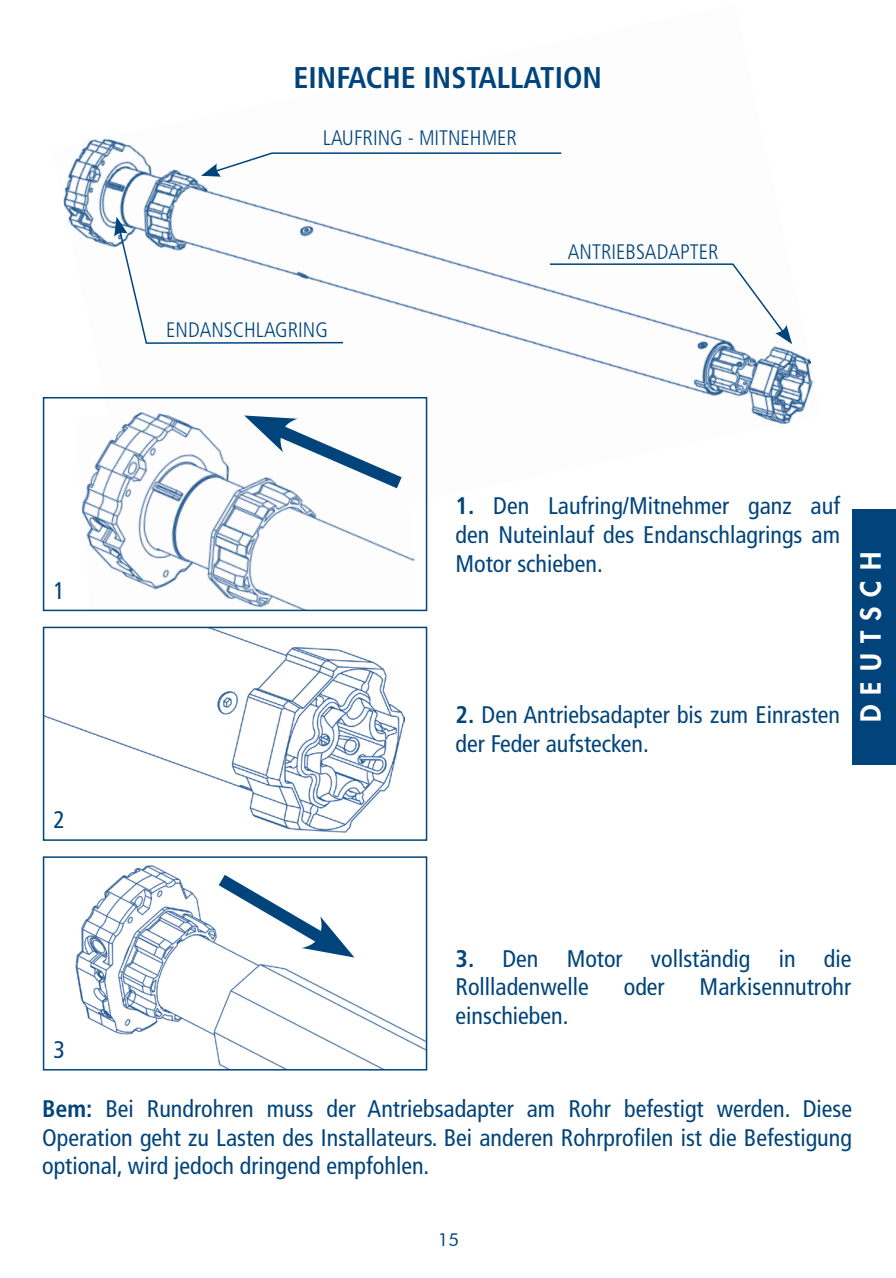
<style>
.page{position:relative;width:896px;height:1278px;background:#fff}
.page>*{position:absolute;margin:0;border:0;box-sizing:border-box;transform-origin:0 0}
.t1{font:700 condensed 30px "Frutiger LT Std";color:#00447b}
.t2{font:800 27px "Futura";letter-spacing:.375em;color:#fff}
.t3{font:condensed 24px/28.8px "Frutiger LT Std";color:#00447b;text-align:justify}
.t4{font:300 condensed 21px "Frutiger LT Std";color:#00447b}
.t5{font:18px "Futura BT";color:#00447b}
.s1{font-weight:700}
</style>
<div class="page">
<img style="left:63px;top:138px;width:752px;height:423px">
<svg style="left:201px;top:152px;width:361px;height:25px"></svg>
<svg style="left:548px;top:263px;width:244px;height:81px"></svg>
<svg style="left:114px;top:217px;width:230px;height:127px"></svg>
<img style="left:74px;top:400px;width:344px;height:208px">
<div style="left:43px;top:397px;width:384px;height:214px;border:2px solid #00447b"></div>
<img style="left:46px;top:629px;width:358px;height:204px">
<div style="left:43px;top:626px;width:384px;height:215px;border:2px solid #00447b"></div>
<img style="left:75px;top:865px;width:349px;height:202px">
<div style="left:43px;top:856px;width:384px;height:214px;border:2px solid #00447b"></div>
<svg style="left:244px;top:411px;width:171px;height:87px"></svg>
<svg style="left:205px;top:865px;width:149px;height:94px"></svg>
<div style="left:851px;top:510px;width:44px;height:255px;background:#00447b"></div>
<p class="t1" style="left:293px;top:60px;width:310px">EINFACHE INSTALLATION</p>
<p class="t4" style="left:323px;top:126px;width:195px">LAUFRING - MITNEHMER</p>
<p class="t4" style="left:166px;top:318px;width:163px">ENDANSCHLAGRING</p>
<p class="t4" style="left:567px;top:240px;width:152px">ANTRIEBSADAPTER</p>
<p class="t3" style="left:53px;top:576px;width:13px">1</p>
<p class="t3" style="left:53px;top:805px;width:13px">2</p>
<p class="t3" style="left:455px;top:492px;width:386px"><span class="s1">1.</span> Den Laufring/Mitnehmer ganz auf den Nuteinlauf des Endanschlagrings am Motor schieben.</p>
<p class="t3" style="left:455px;top:701px;width:386px"><span class="s1">2.</span> Den Antriebsadapter bis zum Einrasten der Feder aufstecken.</p>
<p class="t2" style="left:852px;top:722px;width:172px;rotate:-90deg">DEUTSCH</p>
<p class="t3" style="left:455px;top:944px;width:397px"><span class="s1">3.</span> Den Motor vollständig in die<br>Rollladenwelle</p>
<p class="t3" style="left:623px;top:973px;width:42px">oder</p>
<p class="t3" style="left:699px;top:973px;width:153px">Markisennutrohr</p>
<p class="t3" style="left:53px;top:1035px;width:13px">3</p>
<p class="t3" style="left:455px;top:1001px;width:114px">einschieben.</p>
<p class="t3" style="left:42px;top:1094px;width:811px"><span class="s1">Bem:</span> Bei Rundrohren muss der Antriebsadapter am Rohr befestigt werden. Diese Operation geht zu Lasten des Installateurs. Bei anderen Rohrprofilen ist die Befestigung optional, wird jedoch dringend empfohlen.</p>
<p class="t5" style="left:438px;top:1229px;width:23px">15</p>
</div>
